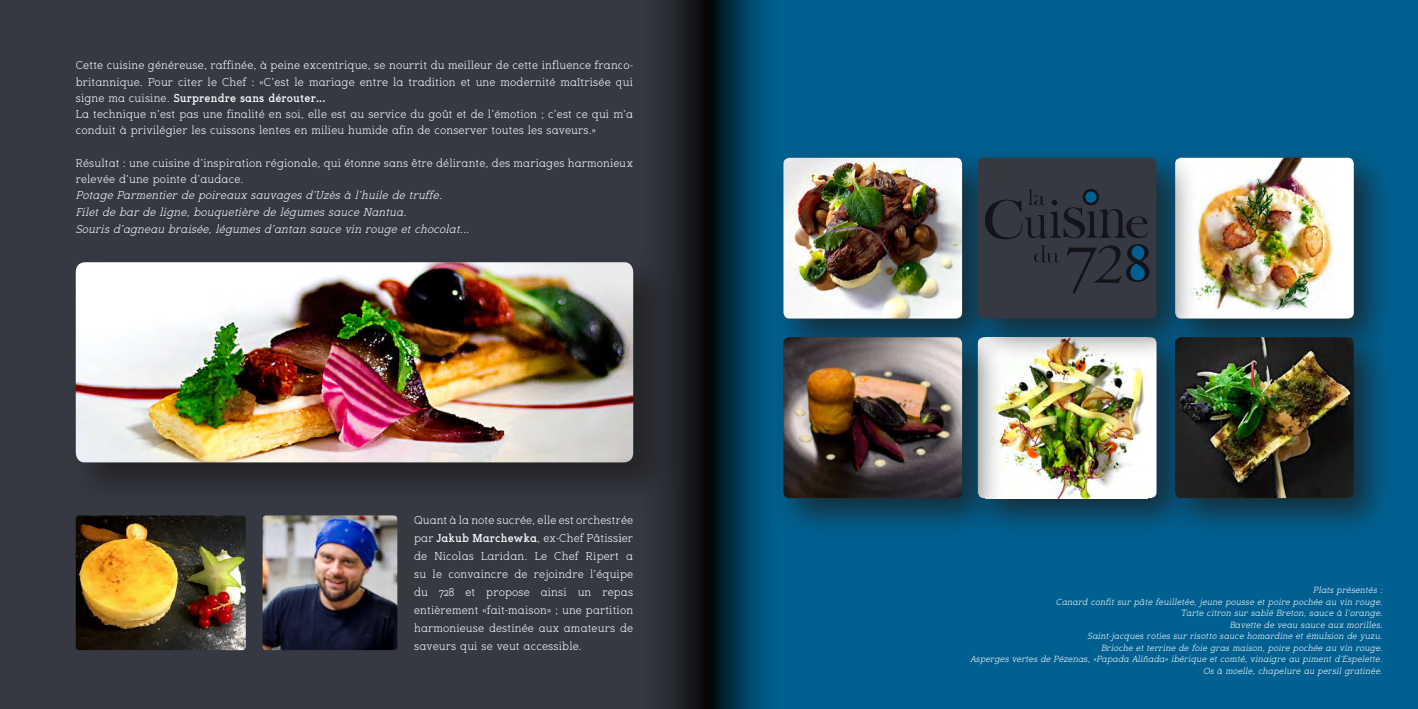
<style>
.page{position:relative;width:1418px;height:709px;background:#fff}
.page>*{position:absolute;margin:0;border:0;box-sizing:border-box;transform-origin:0 0}
.t1{font:11.25px/18px "Sugarcubes";letter-spacing:.01em;color:#fff;text-align:justify;scale:.93 1}
.t2{font:italic 11.25px "Sugarcubes";color:#fff;scale:.93 1}
.t3{font:italic 8.75px "Sugarcubes";color:#fff;scale:.93 1}
.s1{font-weight:700}
</style>
<div class="page">
<div style="left:0;top:0;width:709px;height:709px;background:#363942"></div>
<div style="left:709px;top:0;width:708px;height:709px;background:#006091"></div>
<div style="left:66px;top:252px;width:612px;height:256px;background:#1d1d1b;opacity:.75"></div>
<img style="left:76px;top:262px;width:544px;height:200px">
<img style="left:262px;top:515px;width:135px;height:135px">
<img style="left:76px;top:515px;width:170px;height:135px">
<div style="left:770px;top:144px;width:233px;height:216px;background:#1d1d1b;opacity:.75"></div>
<img style="left:797px;top:158px;width:165px;height:160px">
<div style="left:1161px;top:144px;width:234px;height:216px;background:#1d1d1b;opacity:.75"></div>
<img style="left:1198px;top:158px;width:155px;height:160px">
<div style="left:964px;top:324px;width:234px;height:215px;background:#1d1d1b;opacity:.75"></div>
<div style="left:977px;top:337px;width:179px;height:161px;background:#fff;border-radius:6px"></div>
<img style="left:1003px;top:360px;width:142px;height:138px">
<div style="left:964px;top:144px;width:234px;height:216px;background:#1d1d1b;opacity:.75"></div>
<div style="left:977px;top:158px;width:179px;height:160px;background:#363942;border-radius:6px"></div>
<svg style="left:985px;top:189px;width:164px;height:104px"></svg>
<div style="left:770px;top:324px;width:233px;height:215px;background:#1d1d1b;opacity:.75"></div>
<img style="left:797px;top:337px;width:165px;height:161px">
<div style="left:1161px;top:324px;width:234px;height:215px;background:#1d1d1b;opacity:.75"></div>
<img style="left:1175px;top:337px;width:178px;height:161px">
<svg style="left:620px;top:0;width:89px;height:709px"></svg>
<svg style="left:709px;top:0;width:88px;height:709px"></svg>
<p class="t1" style="left:76px;top:57px;width:600px;line-height:16.2px">Cette cuisine généreuse, raffinée, à peine excentrique, se nourrit du meilleur de cette influence franco&shy;britannique. Pour citer le Chef : «C’est le mariage entre la tradition et une modernité maîtrisée qui signe ma cuisine. <span class="s1">Surprendre sans dérouter...</span></p>
<p class="t1" style="left:76px;top:106px;width:600px;line-height:16.2px">La technique n’est pas une finalité en soi, elle est au service du goût et de l’émotion ; c’est ce qui m’a conduit à privilégier les cuissons lentes en milieu humide afin de conserver toutes les saveurs.»</p>
<p class="t1" style="left:76px;top:155px;width:600px;line-height:16.2px">Résultat : une cuisine d’inspiration régionale, qui étonne sans être délirante, des mariages harmonieux relevée d’une pointe d’audace.</p>
<p class="t2" style="left:76px;top:189px;width:398px">Potage Parmentier de poireaux sauvages d’Uzès à l’huile de truffe.</p>
<p class="t2" style="left:76px;top:205px;width:360px">Filet de bar de ligne, bouquetière de légumes sauce Nantua.</p>
<p class="t2" style="left:76px;top:223px;width:428px">Souris d’agneau braisée, légumes d’antan sauce vin rouge et chocolat...</p>
<p class="t1" style="left:414px;top:511px;width:237px">Quant à la note sucrée, elle est orchestrée par <span class="s1">Jakub Marchewka</span>, ex-Chef Pâtissier de Nicolas Laridan. Le Chef Ripert a su le convaincre de rejoindre l’équipe du 728 et propose ainsi un repas entièrement «fait-maison» ; une partition harmonieuse destinée aux amateurs de saveurs qui se veut accessible.</p>
<p class="t3" style="left:1313px;top:585px;width:78px">Plats présentés :</p>
<p class="t3" style="left:1055px;top:596px;width:355px">Canard confit sur pâte feuilletée, jeune pousse et poire pochée au vin rouge.</p>
<p class="t3" style="left:1181px;top:608px;width:220px">Tarte citron sur sablé Breton, sauce à l’orange.</p>
<p class="t3" style="left:1229px;top:619px;width:168px">Bavette de veau sauce aux morilles.</p>
<p class="t3" style="left:1087px;top:631px;width:320px">Saint-jacques roties sur risotto sauce homardine et émulsion de yuzu.</p>
<p class="t3" style="left:1101px;top:642px;width:306px">Brioche et terrine de foie gras maison, poire pochée au vin rouge.</p>
<p class="t3" style="left:970px;top:654px;width:446px">Asperges vertes de Pézenas, «Papada Aliñada» ibérique et comté, vinaigre au piment d’Espelette.</p>
<p class="t3" style="left:1203px;top:665px;width:196px">Os à moelle, chapelure au persil gratinée.</p>
</div>
